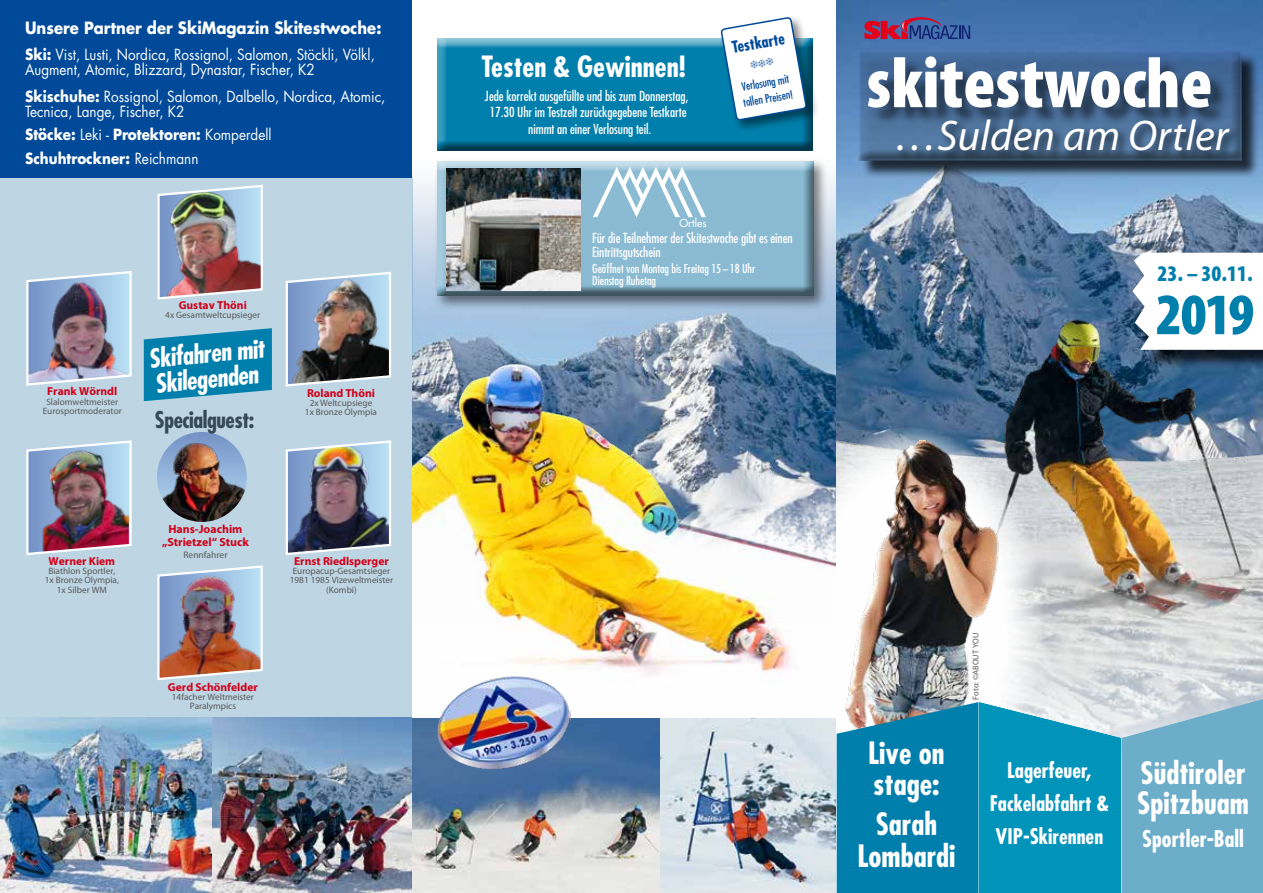
<style>
.page{position:relative;width:1263px;height:893px;background:#fff}
.page>*{position:absolute;margin:0;border:0;box-sizing:border-box;transform-origin:0 0}
.t1{font:900 condensed 72.15px "Myriad Pro";color:#fff}
.t2{font:900 condensed 58.95px "Myriad Pro";color:#007fac}
.t3{font:italic 43.05px "Myriad Pro";color:#fff}
.t4{font:700 condensed 30px/31.5px "Futura Std";color:#fff}
.t5{font:700 condensed 28.5px "Futura Std";color:#fff}
.t6{font:700 condensed 25.5px/25.5px "Futura Std";color:#fff}
.t7{font:700 condensed 22.5px "Futura Std";letter-spacing:-.02em;color:#344b57}
.t8{font:700 condensed 22.5px "Futura Std";color:#fff}
.t9{font:900 condensed 22.5px "Myriad Pro";color:#007fac}
.t10{font:700 condensed 21px/33px "Futura Std";color:#fff;text-align:center}
.t11{font:700 16.5px "Futura Std";color:#fff;scale:.9 1}
.t12{font:700 condensed 15.9px "Futura Std";color:#004a99}
.t13{font:15px/15px "Futura Std";color:#fff;scale:.9 1}
.t14{font:700 15px/23.5px "Futura Std";color:#fff;scale:.9 1}
.t15{font:condensed 13.5px/16.2px "Futura Std";letter-spacing:-.005em;color:#fff;text-align:center}
.t16{font:condensed 12px/12px "Futura Std";letter-spacing:-.005em;color:#fff}
.t17{font:700 11.85px/13.4px "Myriad Pro";color:#d10019;text-align:center}
.t18{font:700 11.55px "Myriad Pro";color:#d10019}
.t19{font:condensed 11.4px/15.9px "Futura Std";color:#004a99}
.t20{font:10.8px "Futura";color:#fff}
.t21{font:9.45px "Myriad Pro";color:#58585a}
.t22{font:9.3px/9.3px "Myriad Pro";color:#58585a;text-align:center}
.t23{font:8.25px "Myriad Pro";color:#58585a}
.s1{font-weight:700}
.s2{font-weight:400}
</style>
<div class="page">
<div style="left:0;top:0;width:412px;height:178px;background:#004a99"></div>
<div style="left:0;top:179px;width:412px;height:538px;background:#bed6e4"></div>
<img style="left:837px;top:0;width:426px;height:161px">
<div style="left:435px;top:38px;width:378px;height:114px;background:#000;opacity:.55"></div>
<svg style="left:864px;top:17px;width:106px;height:22px;background:#65477d"></svg>
<div style="left:718px;top:14px;width:101px;height:119px;background:#000;opacity:.5"></div>
<img style="left:836px;top:161px;width:427px;height:538px">
<div style="left:1136px;top:255px;width:127px;height:113px;background:#000;opacity:.75"></div>
<svg style="left:1132px;top:253px;width:131px;height:97px"></svg>
<img style="left:157px;top:184px;width:106px;height:116px">
<img style="left:285px;top:271px;width:106px;height:116px">
<img style="left:26px;top:271px;width:106px;height:115px">
<img style="left:285px;top:440px;width:106px;height:115px">
<img style="left:26px;top:440px;width:106px;height:115px">
<img style="left:157px;top:565px;width:106px;height:115px">
<svg style="left:144px;top:328px;width:128px;height:73px;background:#1d8cb4"></svg>
<img style="left:157px;top:432px;width:90px;height:90px;border-radius:45px">
<div style="left:861px;top:53px;width:399px;height:126px;background:#000;opacity:.75"></div>
<div style="left:851px;top:43px;width:397px;height:123px;background:#4a76b3"></div>
<div style="left:851px;top:48px;width:397px;height:120px;background:#000;opacity:.45"></div>
<div style="left:871px;top:59px;width:358px;height:67px;background:#000;opacity:.5"></div>
<div style="left:894px;top:117px;width:348px;height:47px;background:#000;opacity:.75"></div>
<img style="left:0;top:717px;width:836px;height:176px">
<svg style="left:777px;top:427px;width:266px;height:388px;background:#ced6dd"></svg>
<img style="left:818px;top:440px;width:199px;height:299px">
<svg style="left:837px;top:699px;width:426px;height:194px;background:#359bbd"></svg>
<img style="left:412px;top:134px;width:424px;height:221px">
<img style="left:412px;top:355px;width:424px;height:362px">
<div style="left:434px;top:158px;width:394px;height:153px;background:#000;opacity:.5"></div>
<div style="left:437px;top:161px;width:376px;height:137px;background:#000;opacity:.55"></div>
<img style="left:446px;top:169px;width:134px;height:121px">
<svg style="left:593px;top:167px;width:113px;height:51px"></svg>
<img style="left:437px;top:672px;width:134px;height:101px">
<svg style="left:721px;top:17px;width:85px;height:117px"></svg>
<h3 class="t11" style="left:25px;top:17px;width:397px">Unsere Partner der SkiMagazin Skitestwoche:</h3>
<h3 class="t13" style="left:25px;top:47px;width:390px"><span class="s1">Ski:</span> Vist, Lusti, Nordica, Rossignol, Salomon, Stöckli, Völkl,<br>Augment, Atomic, Blizzard, Dynastar, Fischer, K2</h3>
<h3 class="t13" style="left:25px;top:89px;width:402px"><span class="s1">Skischuhe:</span> Rossignol, Salomon, Dalbello, Nordica, Atomic,<br>Tecnica, Lange, Fischer, K2</h3>
<h3 class="t14" style="left:25px;top:123px;width:275px">Stöcke: <span class="s2">Leki -</span> Protektoren: <span class="s2">Komperdell<br></span>Schuhtrockner: <span class="s2">Reichmann</span></h3>
<p class="t18" style="left:47px;top:385px;width:72px">Frank Wörndl</p>
<p class="t22" style="left:43px;top:397px;width:81px">Slalomweltmeister<br>Eurosportmoderator</p>
<p class="t18" style="left:179px;top:299px;width:70px">Gustav Thöni</p>
<p class="t22" style="left:165px;top:311px;width:96px">4x Gesamtweltcupsieger</p>
<h3 class="t6" style="left:148px;top:346px;width:118px;rotate:-5deg">Skifahren mit<br>Skilegenden</h3>
<h3 class="t7" style="left:155px;top:405px;width:101px">Specialguest:</h3>
<p class="t18" style="left:307px;top:386px;width:69px">Roland Thöni</p>
<p class="t22" style="left:305px;top:398px;width:74px">2x Weltcupsiege<br>1x Bronze Olympia</p>
<p class="t18" style="left:49px;top:554px;width:68px">Werner Kiem</p>
<p class="t22" style="left:45px;top:566px;width:76px">Biathlon Sportler,<br>1x Bronze Olympia,<br>1x Silber WM</p>
<p class="t17" style="left:162px;top:522px;width:88px">Hans-Joachim „Strietzel“ Stuck</p>
<p class="t21" style="left:183px;top:550px;width:45px">Rennfahrer</p>
<p class="t18" style="left:294px;top:554px;width:96px">Ernst Riedlsperger</p>
<p class="t22" style="left:290px;top:566px;width:105px">Europacup-Gesamtsieger<br>1981 1985 Vizeweltmeister (Kombi)</p>
<p class="t18" style="left:168px;top:681px;width:91px">Gerd Schönfelder</p>
<p class="t22" style="left:172px;top:693px;width:84px">14facher Weltmeister<br>Paralympics</p>
<h3 class="t5" style="left:482px;top:48px;width:206px">Testen &amp; Gewinnen!</h3>
<h3 class="t15" style="left:485px;top:88px;width:205px">Jede korrekt ausgefüllte und bis zum Donnerstag,<br>17.30 Uhr im Testzelt zurückgegebene Testkarte nimmt an einer Verlosung teil.</h3>
<h3 class="t12" style="left:730px;top:38px;width:55px;rotate:-10deg">Testkarte</h3>
<p class="t19" style="left:739px;top:79px;width:52px;rotate:-10deg">Verlosung mit tollen Preisen!</p>
<p class="t20" style="left:679px;top:217px;width:29px">Ortles</p>
<h3 class="t15" style="left:592px;top:231px;width:202px;line-height:13.5px;text-align:left">Für die Teilnehmer der Skitestwoche gibt es einen<br>Eintrittsgutschein</h3>
<p class="t16" style="left:592px;top:263px;width:165px">Geöffnet von Montag bis Freitag 15–18 Uhr<br>Dienstag Ruhetag</p>
<h1 class="t1" style="left:866px;top:37px;width:347px">skitestwoche</h1>
<h3 class="t3" style="left:894px;top:112px;width:335px">…Sulden am Ortler</h3>
<h3 class="t9" style="left:1158px;top:259px;width:96px">23. – 30.11.</h3>
<h2 class="t2" style="left:1156px;top:277px;width:100px">2019</h2>
<h3 class="t4" style="left:868px;top:737px;width:78px">Live on stage:</h3>
<h3 class="t4" style="left:857px;top:808px;width:100px;text-align:center">Sarah<br>Lombardi</h3>
<p class="t23" style="left:971px;top:700px;width:68px;rotate:-90deg">Foto: ©ABOUT YOU</p>
<h3 class="t10" style="left:990px;top:754px;width:121px">Lagerfeuer,<br>Fackelabfahrt &amp;<br>VIP-Skirennen</h3>
<h3 class="t4" style="left:1137px;top:758px;width:113px;line-height:30px">Südtiroler<br>Spitzbuam</h3>
<h3 class="t8" style="left:1142px;top:824px;width:103px">Sportler-Ball</h3>
</div>
